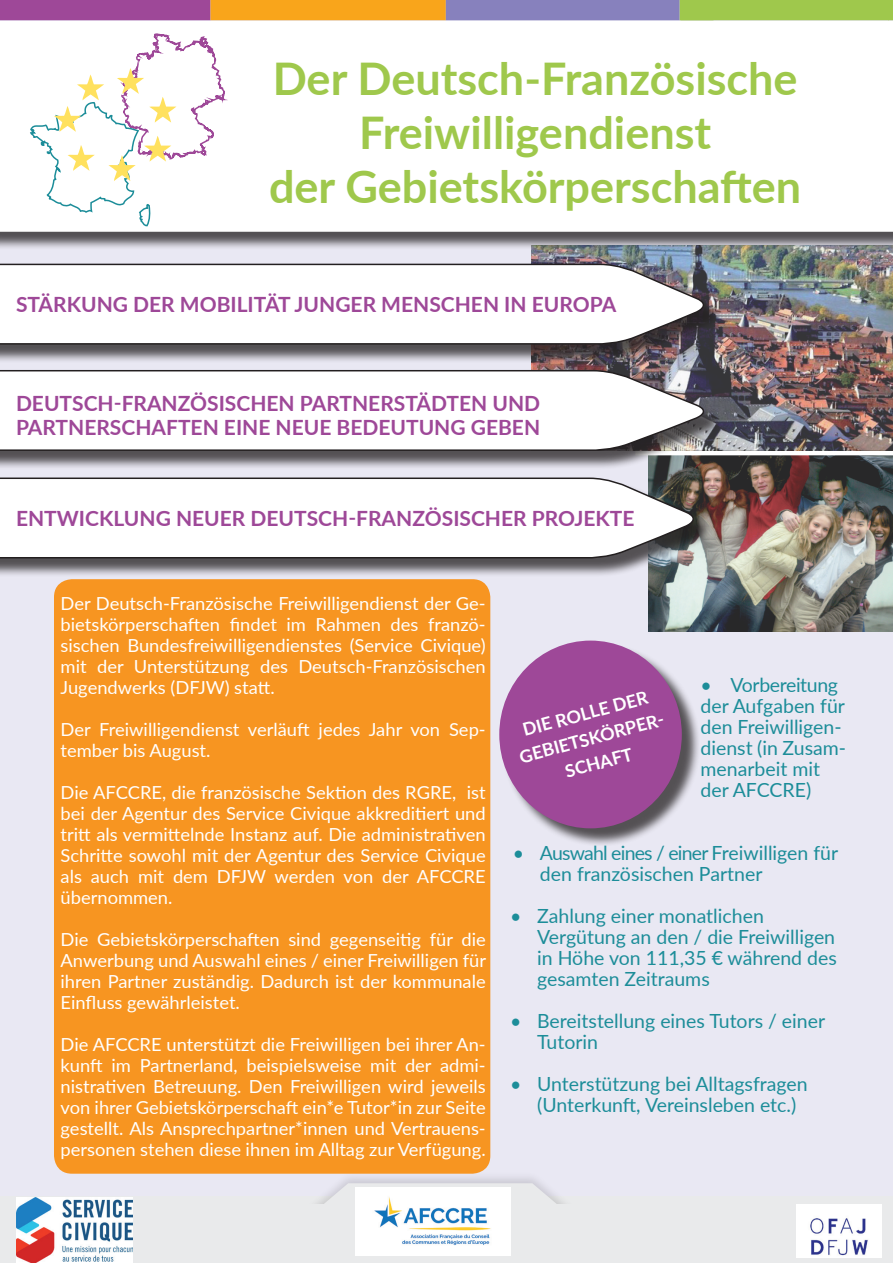
<style>
.page{position:relative;width:893px;height:1263px;background:#e9e8f3}
.page>*{position:absolute;margin:0;border:0;box-sizing:border-box;transform-origin:0 0}
.t1{font:700 45px/54px "Lato";color:#9fc84c;text-align:center}
.t2{font:700 21px/24px "Lato";color:#9e4898}
.t3{font:19.5px/21px "Lato";color:#1c8d99}
.t4{font:18px/21px "Lato";color:#fff;text-align:justify}
.t5{font:700 18px "Lato";color:#fff}
</style>
<div class="page">
<img style="left:648px;top:455px;width:245px;height:176px">
<img style="left:531px;top:251px;width:362px;height:200px">
<div style="left:0;top:266px;width:722px;height:97px;background:#231f20;opacity:.75"></div>
<svg style="left:0;top:263px;width:713px;height:82px;background:#eaeaeb"></svg>
<div style="left:0;top:480px;width:712px;height:97px;background:#231f20;opacity:.75"></div>
<svg style="left:0;top:477px;width:702px;height:82px;background:#ebebeb"></svg>
<div style="left:0;top:23px;width:893px;height:228px;background:#231f20;opacity:.75"></div>
<div style="left:0;top:21px;width:893px;height:211px;background:#fff"></div>
<div style="left:0;top:1197px;width:893px;height:66px;background:#e9eaeb"></div>
<div style="left:248px;top:1171px;width:382px;height:92px;background:#231f20;opacity:.15"></div>
<svg style="left:256px;top:1183px;width:368px;height:21px"></svg>
<div style="left:54px;top:579px;width:436px;height:595px;background:#f79521;border-radius:18px"></div>
<hr style="left:635px;top:451px;width:258px;height:4px;background:#fff">
<div style="left:0;top:372px;width:722px;height:97px;background:#231f20;opacity:.75"></div>
<svg style="left:0;top:369px;width:713px;height:83px;background:#eae9ea"></svg>
<div style="left:244px;top:1204px;width:422px;height:59px;background:#e9eaeb"></div>
<img style="left:17px;top:1197px;width:115px;height:66px">
<img style="left:797px;top:1204px;width:84px;height:53px">
<div style="left:0;top:0;width:211px;height:20px;background:#9e4898"></div>
<div style="left:211px;top:0;width:235px;height:20px;background:#f9a51b"></div>
<div style="left:446px;top:0;width:234px;height:20px;background:#8781bd"></div>
<div style="left:680px;top:0;width:209px;height:20px;background:#9fc84c"></div>
<div style="left:888px;top:0;width:5px;height:20px;background:#9fc84c"></div>
<div style="left:501px;top:643px;width:199px;height:203px;background:#231f20;opacity:.75"></div>
<div style="left:499px;top:641px;width:183px;height:187px;background:#9e4898;border-radius:50%"></div>
<svg style="left:29px;top:0;width:236px;height:227px;background:#f2e9ea"></svg>
<img style="left:356px;top:1187px;width:154px;height:68px">
<h1 class="t1" style="left:269px;top:50px;width:534px">DER DEUTSCH-FRANZÖSISCHE<br>FREIWILLIGENDIENST<br>DER GEBIETSKÖRPERSCHAFTEN</h1>
<p class="t2" style="left:16px;top:291px;width:602px">STÄRKUNG DER MOBILITÄT JUNGER MENSCHEN IN EUROPA</p>
<p class="t2" style="left:16px;top:390px;width:526px">DEUTSCH-FRANZÖSISCHEN PARTNERSTÄDTEN UND<br>PARTNERSCHAFTEN EINE NEUE BEDEUTUNG GEBEN</p>
<p class="t2" style="left:16px;top:505px;width:620px">ENTWICKLUNG NEUER DEUTSCH-FRANZÖSISCHER PROJEKTE</p>
<p class="t4" style="left:61px;top:592px;width:427px">Der Deutsch-Französische Freiwilligendienst der Ge&shy;bietskörperschaften findet im Rahmen des franzö&shy;sischen Bundesfreiwilligendienstes (Service Civique) mit der Unterstützung des Deutsch-Französischen Jugendwerks (DFJW) statt.</p>
<p class="t4" style="left:61px;top:718px;width:427px">Der Freiwilligendienst verläuft jedes Jahr von Sep&shy;tember bis August.</p>
<p class="t4" style="left:61px;top:781px;width:427px">Die AFCCRE, die französische Sektion des RGRE, ist bei der Agentur des Service Civique akkreditiert und tritt als vermittelnde Instanz auf. Die administrativen Schritte sowohl mit der Agentur des Service Civique als auch mit dem DFJW werden von der AFCCRE übernommen.</p>
<p class="t4" style="left:61px;top:928px;width:427px">Die Gebietskörperschaften sind gegenseitig für die Anwerbung und Auswahl eines / einer Freiwilligen für ihren Partner zuständig. Dadurch ist der kommunale Einfluss gewährleistet.</p>
<p class="t4" style="left:61px;top:1033px;width:427px">Die AFCCRE unterstützt die Freiwilligen bei ihrer An&shy;kunft im Partnerland, beispielsweise mit der admi&shy;nistrativen Betreuung. Den Freiwilligen wird jeweils von ihrer Gebietskörperschaft ein*e Tutor*in zur Seite gestellt. Als Ansprechpartner*innen und Vertrauens&shy;personen stehen diese ihnen im Alltag zur Verfügung.</p>
<p class="t5" style="left:520px;top:717px;width:130px;rotate:-15deg">DIE ROLLE D ER</p>
<p class="t5" style="left:516px;top:744px;width:162px;rotate:-15deg">GEBIETSKÖRPER-</p>
<p class="t5" style="left:562px;top:759px;width:71px;rotate:-15deg">SCHAFT</p>
<p class="t3" style="left:700px;top:673px;width:147px">• Vorbereitung der Aufgaben für den Freiwilligen&shy;dienst (in Zusam&shy;menarbeit mit der AFCCRE)</p>
<p class="t3" style="left:540px;top:841px;width:300px;text-indent:-27px">• Auswahl eines / einer Freiwilligen für den französischen Partner</p>
<p class="t3" style="left:537px;top:904px;width:301px;text-indent:-27px">• Zahlung einer monatlichen<br>Vergütung an den / die Freiwilligen in Höhe von 111,35 € während des gesamten Zeitraums</p>
<p class="t3" style="left:537px;top:1009px;width:290px;text-indent:-27px">• Bereitstellung eines Tutors / einer<br>Tutorin</p>
<p class="t3" style="left:537px;top:1072px;width:272px;text-indent:-27px">• Unterstützung bei Alltagsfragen (Unterkunft, Vereinsleben etc.)</p>
</div>
